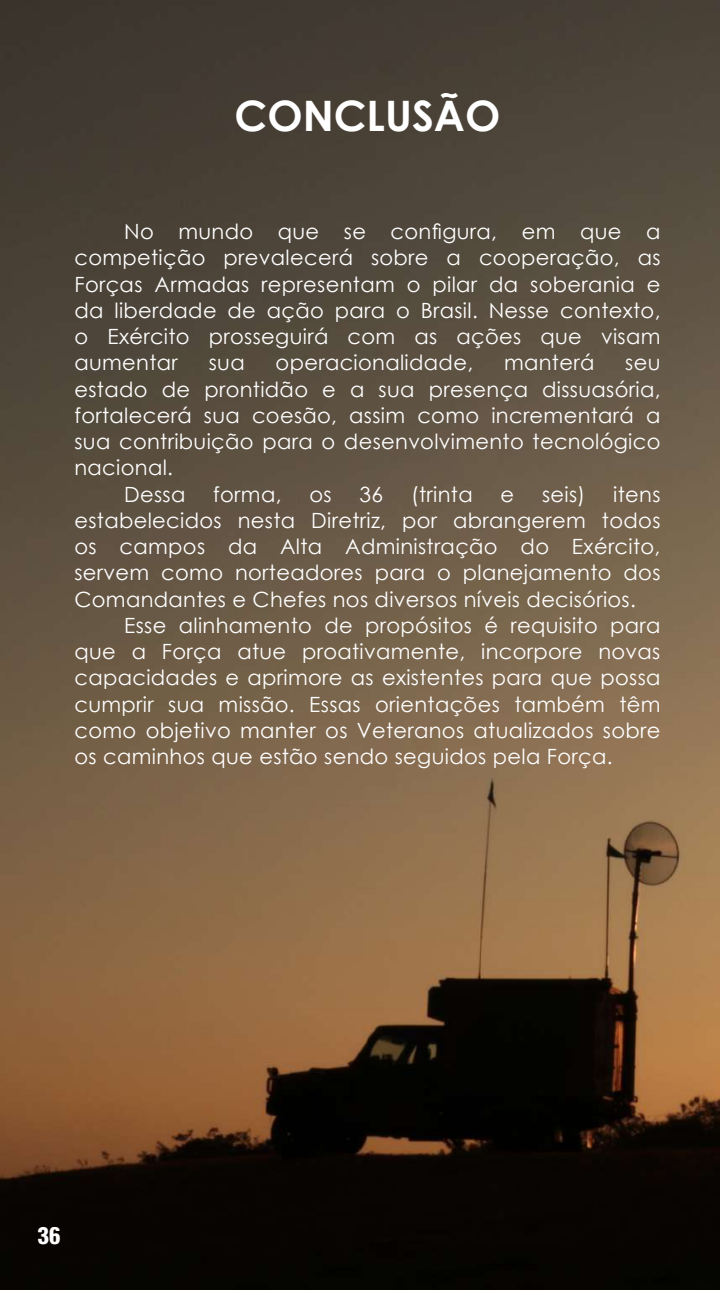
<style>
.page{position:relative;width:720px;height:1290px;background:#fff}
.page>*{position:absolute;margin:0;border:0;box-sizing:border-box;transform-origin:0 0}
.t1{font:700 42px "Century Gothic";color:#fff}
.t2{font:900 condensed 22.75px "Helvetica LT";color:#fff}
.t3{font:21px/26.2px "Century Gothic";letter-spacing:.015em;color:#fff;text-align:justify}
</style>
<div class="page">
<img style="left:0;top:0;width:719px;height:1290px">
<h1 class="t1" style="left:234px;top:89px;width:267px">CONCLUSÃO</h1>
<p class="t3" style="left:74px;top:218px;width:587px;text-indent:50px">No mundo que se configura, em que a competição prevalecerá sobre a cooperação, as Forças Armadas representam o pilar da soberania e da liberdade de ação para o Brasil. Nesse contexto, o Exército prosseguirá com as ações que visam aumentar</p>
<p class="t3" style="left:209px;top:349px;width:37px">sua</p>
<p class="t3" style="left:275px;top:349px;width:199px">operacionalidade,</p>
<p class="t3" style="left:504px;top:349px;width:92px">manterá</p>
<p class="t3" style="left:625px;top:349px;width:37px">seu</p>
<p class="t3" style="left:74px;top:375px;width:587px">estado de prontidão e a sua presença dissuasória,</p>
<p class="t3" style="left:74px;top:402px;width:587px">fortalecerá sua coesão, assim como incrementará a</p>
<p class="t3" style="left:74px;top:428px;width:587px">sua contribuição para o desenvolvimento tecnológico</p>
<p class="t3" style="left:74px;top:454px;width:100px">nacional.</p>
<p class="t3" style="left:124px;top:480px;width:63px">Dessa</p>
<p class="t3" style="left:213px;top:480px;width:70px">forma,</p>
<p class="t3" style="left:309px;top:480px;width:24px">os</p>
<p class="t3" style="left:359px;top:480px;width:25px">36</p>
<p class="t3" style="left:411px;top:480px;width:63px">(trinta</p>
<p class="t3" style="left:500px;top:480px;width:15px">e</p>
<p class="t3" style="left:542px;top:480px;width:45px">seis)</p>
<p class="t3" style="left:74px;top:480px;width:587px;text-indent:538px">itens estabelecidos nesta Diretriz, por abrangerem todos os campos da Alta Administração do Exército, servem como norteadores para o planejamento dos Comandantes e Chefes nos diversos níveis decisórios.</p>
<p class="t3" style="left:74px;top:612px;width:587px;text-indent:50px">Esse alinhamento de propósitos é requisito para que a Força atue proativamente, incorpore novas capacidades e aprimore as existentes para que possa cumprir sua missão. Essas orientações também têm como objetivo manter os Veteranos atualizados sobre os caminhos que estão sendo seguidos pela Força.</p>
<p class="t2" style="left:38px;top:1221px;width:24px">36</p>
</div>
